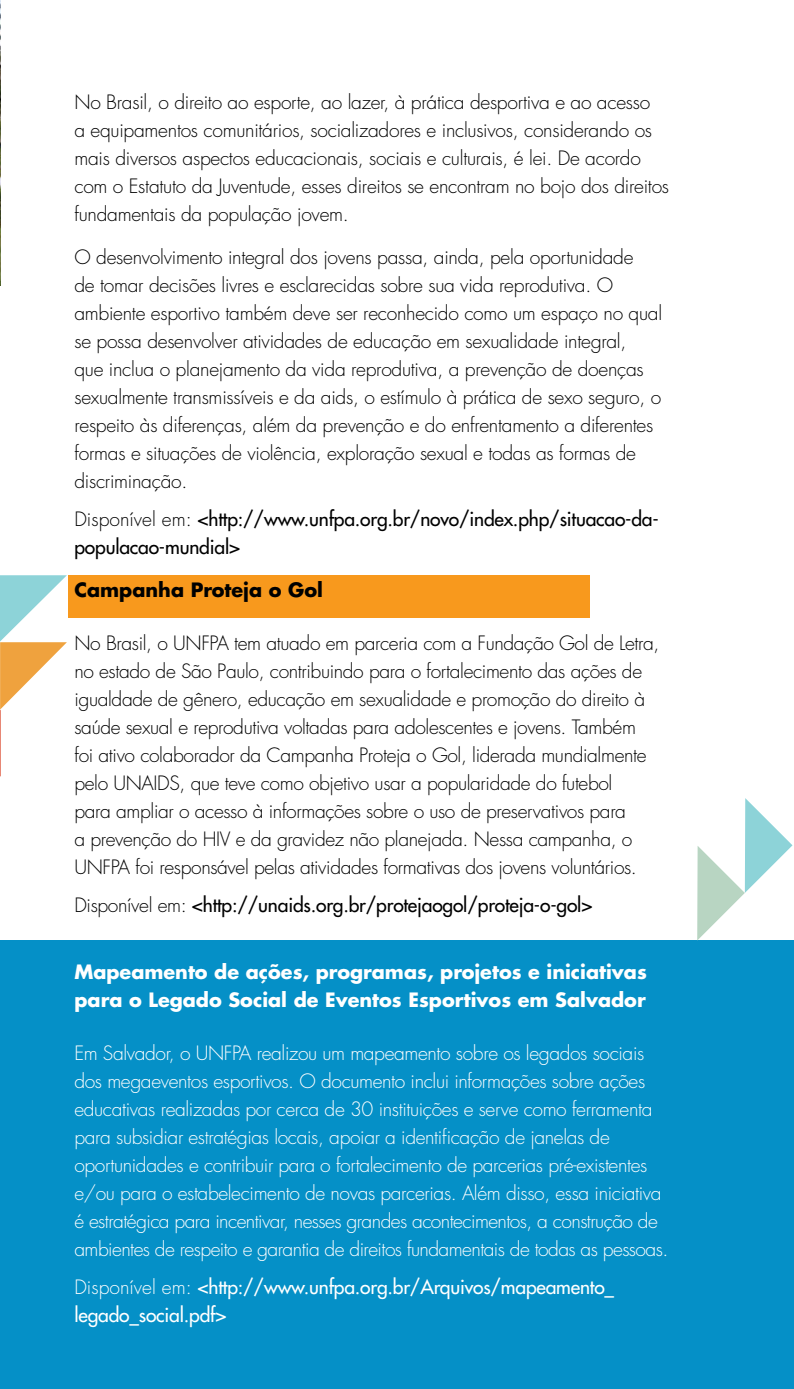
<style>
.page{position:relative;width:794px;height:1389px;background:#fff}
.page>*{position:absolute;margin:0;border:0;box-sizing:border-box;transform-origin:0 0}
.t1{font:300 19.25px/28px "Futura";letter-spacing:-.015em;color:#000}
.t2{font:300 19.25px/28px "Futura";letter-spacing:-.02em;color:#fff}
.t3{font:19.25px/28px "Futura";letter-spacing:-.01em;color:#000}
.t4{font:700 19.25px/28px "Futura";color:#fff}
.t5{font:19.25px/28px "Futura";letter-spacing:-.01em;color:#fff}
.t6{font:700 19.25px "Futura";color:#000}
.s1{font-weight:300}
</style>
<div class="page">
<div style="left:0;top:941px;width:794px;height:448px;background:#0590c7"></div>
<img style="left:0;top:0;width:1px;height:285px">
<div style="left:68px;top:575px;width:521px;height:42px;background:#f8991d"></div>
<svg style="left:697px;top:798px;width:95px;height:143px"></svg>
<svg style="left:0;top:575px;width:67px;height:201px"></svg>
<p class="t1" style="left:74px;top:88px;width:596px">No Brasil, o direito ao esporte, ao lazer, à prática desportiva e ao acesso<br>a equipamentos comunitários, socializadores e inclusivos, considerando os mais diversos aspectos educacionais, sociais e culturais, é lei. De acordo com o Estatuto da Juventude, esses direitos se encontram no bojo dos direitos fundamentais da população jovem.</p>
<p class="t1" style="left:74px;top:243px;width:589px">O desenvolvimento integral dos jovens passa, ainda, pela oportunidade<br>de tomar decisões livres e esclarecidas sobre sua vida reprodutiva. O ambiente esportivo também deve ser reconhecido como um espaço no qual se possa desenvolver atividades de educação em sexualidade integral,<br>que inclua o planejamento da vida reprodutiva, a prevenção de doenças sexualmente transmissíveis e da aids, o estímulo à prática de sexo seguro, o respeito às diferenças, além da prevenção e do enfrentamento a diferentes formas e situações de violência, exploração sexual e todas as formas de discriminação.</p>
<p class="t3" style="left:74px;top:505px;width:586px"><span class="s1">Disponível em:</span> &lt;http://www.unfpa.org.br/novo/index.php/situacao-da&shy;populacao-mundial&gt;</p>
<p class="t6" style="left:74px;top:576px;width:250px">Campanha Proteja o Gol</p>
<p class="t1" style="left:74px;top:629px;width:586px">No Brasil, o UNFPA tem atuado em parceria com a Fundação Gol de Letra, no estado de São Paulo, contribuindo para o fortalecimento das ações de igualdade de gênero, educação em sexualidade e promoção do direito à saúde sexual e reprodutiva voltadas para adolescentes e jovens. Também foi ativo colaborador da Campanha Proteja o Gol, liderada mundialmente pelo UNAIDS, que teve como objetivo usar a popularidade do futebol<br>para ampliar o acesso à informações sobre o uso de preservativos para<br>a prevenção do HIV e da gravidez não planejada. Nessa campanha, o UNFPA foi responsável pelas atividades formativas dos jovens voluntários.</p>
<p class="t3" style="left:74px;top:890px;width:519px"><span class="s1">Disponível em:</span> &lt;http://unaids.org.br/protejaogol/proteja-o-gol&gt;</p>
<p class="t4" style="left:74px;top:958px;width:574px">Mapeamento de ações, programas, projetos e iniciativas para o Legado Social de Eventos Esportivos em Salvador</p>
<p class="t2" style="left:74px;top:1039px;width:595px">Em Salvador, o UNFPA realizou um mapeamento sobre os legados sociais dos megaeventos esportivos. O documento inclui informações sobre ações educativas realizadas por cerca de 30 instituições e serve como ferramenta para subsidiar estratégias locais, apoiar a identificação de janelas de oportunidades e contribuir para o fortalecimento de parcerias pré-existentes e/ou para o estabelecimento de novas parcerias. Além disso, essa iniciativa é estratégica para incentivar, nesses grandes acontecimentos, a construção de ambientes de respeito e garantia de direitos fundamentais de todas as pessoas.</p>
<p class="t5" style="left:74px;top:1273px;width:541px"><span class="s1">Disponível em:</span> &lt;http://www.unfpa.org.br/Arquivos/mapeamento_ legado_social.pdf&gt;</p>
</div>
